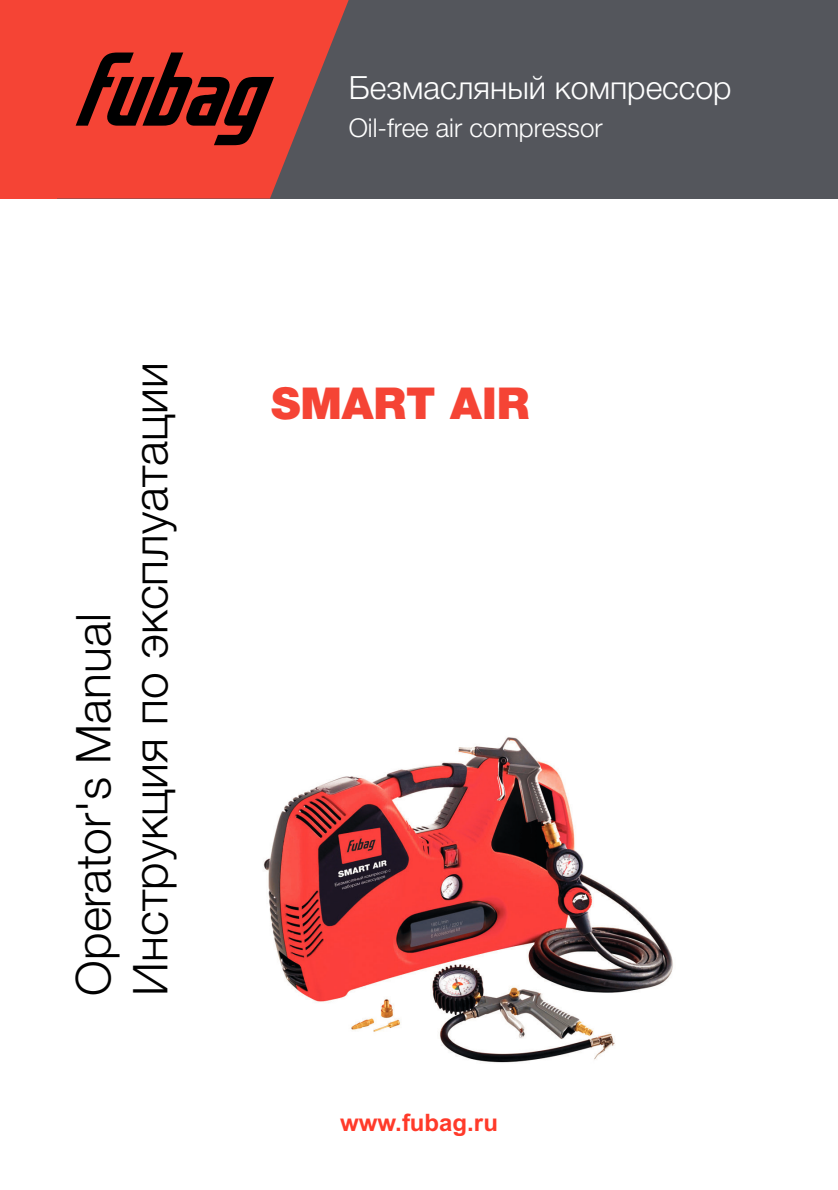
<style>
.page{position:relative;width:838px;height:1190px;background:#fff}
.page>*{position:absolute;margin:0;border:0;box-sizing:border-box;transform-origin:0 0}
.t1{font:300 48px/56.6px "Helvetica Neue LTW1 G";color:#000}
.t2{font:900 44px "Helvetica Neue LTW1 G";color:#f54435}
.t3{font:300 32px "Helvetica Neue LTW1 G";color:#fff}
.t4{font:300 26px "Helvetica Neue LTW1 G";color:#fff}
.t5{font:700 24px "Arial";color:#ff3a2a}
</style>
<div class="page">
<div style="left:58px;top:0;width:780px;height:198px;background:#54565c"></div>
<svg style="left:0;top:0;width:349px;height:198px;fill:#f54435"></svg>
<svg style="left:76px;top:53px;width:198px;height:92px;background:#962920"></svg>
<img style="left:263px;top:737px;width:410px;height:326px">
<p class="t1" style="left:69px;top:995px;width:634px;rotate:-90deg">Operator's Manual<br>Инструкция по эксплуатации</p>
<p class="t3" style="left:349px;top:76px;width:384px">Безмасляный компрессор</p>
<p class="t4" style="left:349px;top:118px;width:256px">Oil-free air compressor</p>
<p class="t2" style="left:271px;top:378px;width:260px">SMART AIR</p>
<p class="t5" style="left:340px;top:1113px;width:159px">www.fubag.ru</p>
</div>
